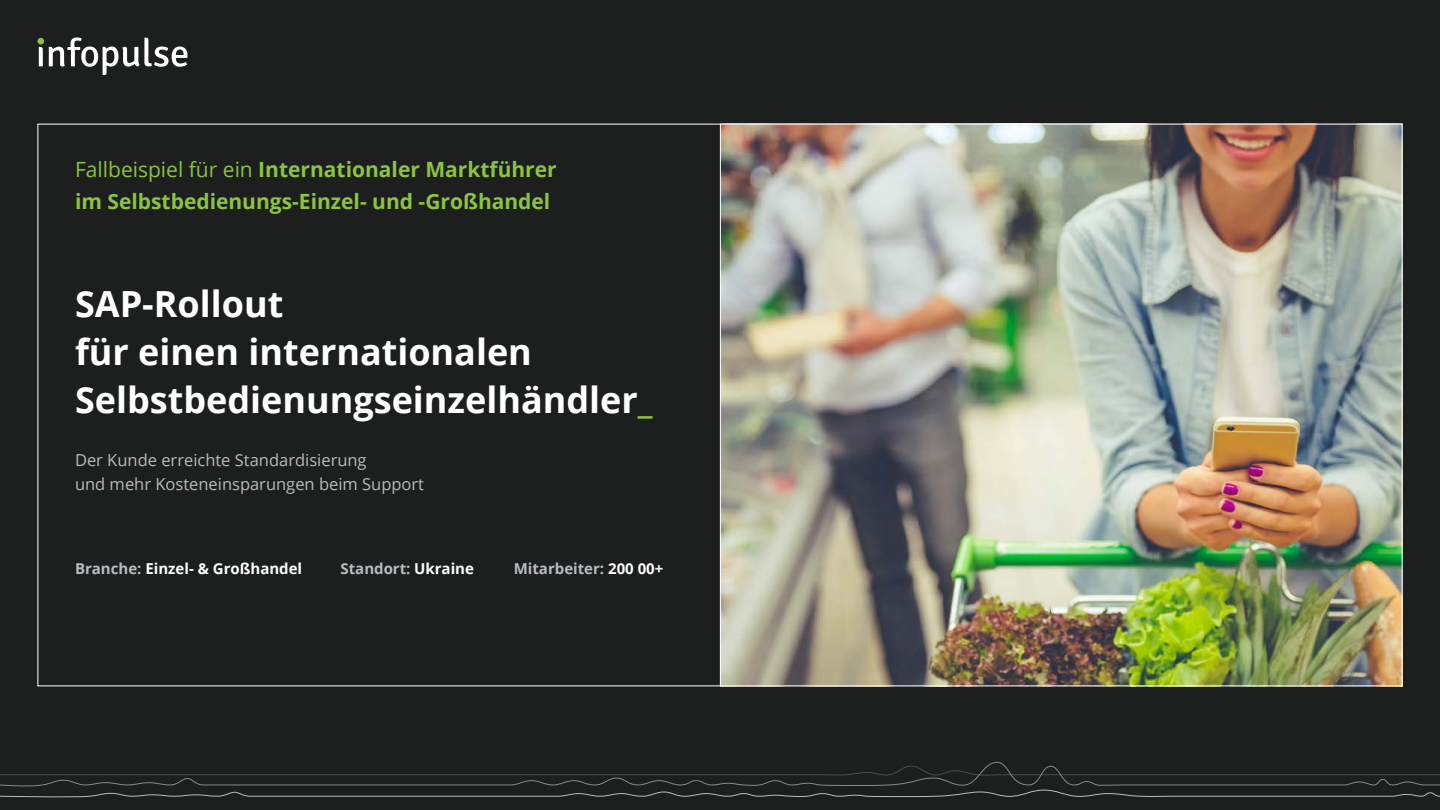
<style>
.page{position:relative;width:1440px;height:810px;background:#1d1e1e}
.page>*{position:absolute;margin:0;border:0;box-sizing:border-box;transform-origin:0 0}
.t1{font:700 36px/48px "Open Sans";color:#fff}
.t2{font:700 21px/31.5px "Open Sans";color:#8bc53f}
.t3{font:16.5px/24.8px "Open Sans";color:#b5bec0}
.t4{font:700 15px "Open Sans";color:#b5bec0}
.t5{font:700 15px "Open Sans";color:#fff}
.s1{font-weight:400}
.s2{color:#8bc53f}
.s3{color:#b5bec0}
.s4{color:#fff}
</style>
<div class="page">
<svg style="left:38px;top:37px;width:150px;height:38px"></svg>
<svg style="left:0;top:762px;width:1440px;height:36px"></svg>
<img style="left:722px;top:126px;width:678px;height:558px">
<p class="t2" style="left:75px;top:153px;width:483px"><span class="s1">Fallbeispiel für ein</span> Internationaler Marktführer im Selbstbedienungs-Einzel- und -Großhandel</p>
<h1 class="t1" style="left:75px;top:279px;width:579px">SAP-Rollout<br>für einen internationalen<br>Selbstbedienungseinzelhändler<span class="s2">_</span></h1>
<p class="t3" style="left:75px;top:447px;width:351px">Der Kunde erreichte Standardisierung<br>und mehr Kosteneinsparungen beim Support</p>
<p class="t5" style="left:75px;top:558px;width:229px"><span class="s3">Branche:</span> Einzel- &amp; Großhandel</p>
<p class="t4" style="left:340px;top:558px;width:135px">Standort: <span class="s4">Ukraine</span></p>
<p class="t4" style="left:514px;top:558px;width:151px">Mitarbeiter: <span class="s4">200 00+</span></p>
</div>
